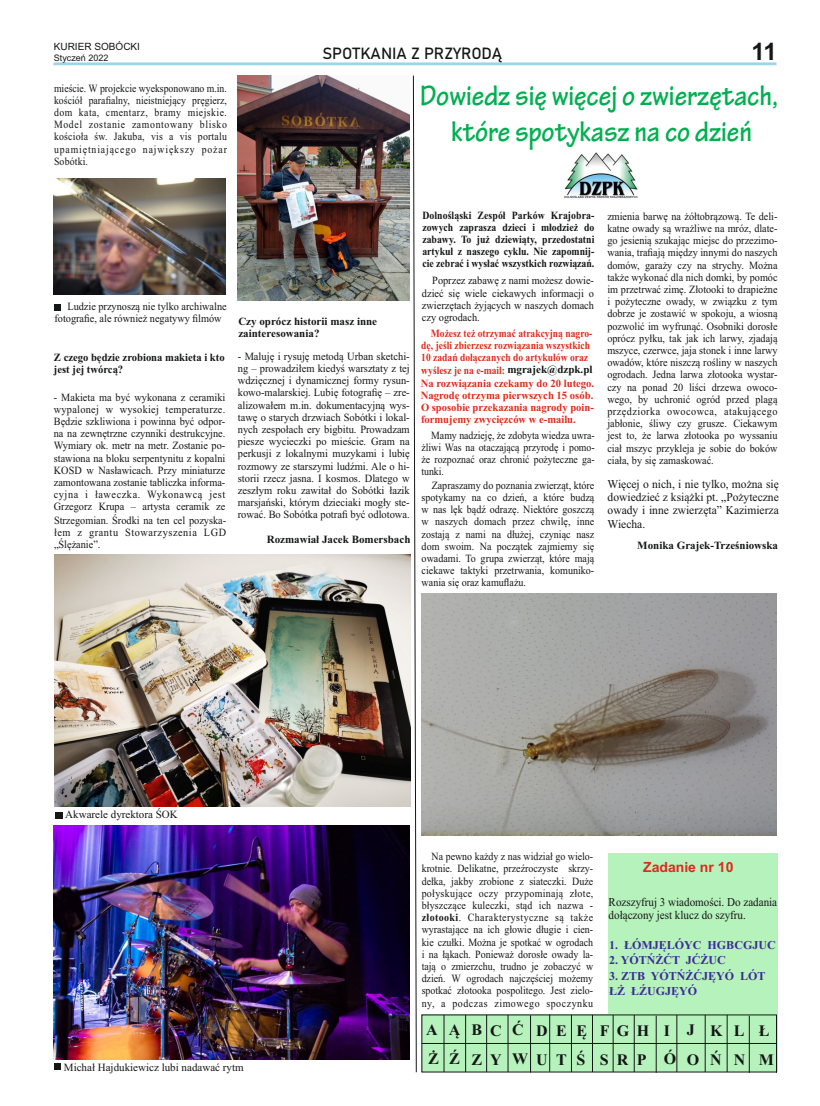
<style>
.page{position:relative;width:820px;height:1106px;background:#fff}
.page>*{position:absolute;margin:0;border:0;box-sizing:border-box;transform-origin:0 0}
.t1{font:700 30px/36.4px "Tekton Pro";color:#00b050;text-align:center;scale:.89 1}
.t2{font:700 24px "Arial";color:#151616}
.t3{font:700 16px/28.9px "Times New Roman";color:#151616}
.t4{font:16px "Bahnschrift";color:#151616}
.t5{font:700 14px "Arial";color:#dd2b1c}
.t6{font:12px/13.3px "Times New Roman";color:#151616;text-align:justify;scale:.96 1}
.t7{font:700 12px/15.5px "Times New Roman";color:#3c2b99}
.t8{font:12px/13.3px "Times New Roman";color:#151616;scale:.92 1}
.t9{font:11px/12.2px "Times New Roman";color:#151616;text-align:justify;scale:.93 1}
.t10{font:11px/12.2px "Times New Roman";color:#151616;text-align:justify;scale:.95 1}
.t11{font:11px/12.2px "Times New Roman";color:#151616;text-align:justify;scale:.9 1}
.t12{font:11px/12.2px "Times New Roman";color:#151616;text-align:justify;scale:.89 1}
.t13{font:11px/12.2px "Times New Roman";color:#151616;text-align:justify;scale:.91 1}
.t14{font:700 11px/12.2px "Times New Roman";color:#151616;text-align:justify;scale:.89 1}
.t15{font:700 11px/12.2px "Times New Roman";color:#dd2b1c;scale:.87 1}
.t16{font:11px/12.2px "Times New Roman";color:#151616;text-align:justify;scale:.94 1}
.t17{font:700 11px/12.2px "Times New Roman";color:#151616}
.t18{font:700 11px/12.2px "Times New Roman";color:#dd2b1c}
.t19{font:700 11px/12.2px "Times New Roman";color:#dd2b1c;scale:.96 1}
.t20{font:11px "Times New Roman";color:#151616}
.t21{font:700 11px/12.2px "Times New Roman";color:#151616;scale:.96 1}
.t22{font:10px "Arial";color:#151616}
.t23{font:9px "Arial";color:#151616}
.s1{color:#151616}
.s2{font-weight:700}
</style>
<div class="page">
<div style="left:421px;top:1015px;width:356px;height:57px;background:#b6f2bc"></div>
<div style="left:607px;top:853px;width:170px;height:219px;background:#b6f2bc"></div>
<svg style="left:53px;top:62px;width:723px;height:3px"></svg>
<img style="left:564px;top:152px;width:74px;height:47px">
<img style="left:54px;top:179px;width:171px;height:116px">
<div style="left:54px;top:304px;width:7px;height:7px;background:#151616"></div>
<img style="left:238px;top:75px;width:171px;height:225px">
<img style="left:54px;top:825px;width:355px;height:234px">
<svg style="left:412px;top:75px;width:5px;height:998px"></svg>
<img style="left:421px;top:593px;width:355px;height:242px">
<hr style="left:421px;top:1043px;width:355px;height:1px;background:#151616">
<hr style="left:507px;top:1014px;width:1px;height:58px;background:#151616">
<hr style="left:530px;top:1015px;width:1px;height:57px;background:#151616">
<hr style="left:549px;top:1014px;width:1px;height:57px;background:#151616">
<hr style="left:633px;top:1014px;width:1px;height:58px;background:#151616">
<hr style="left:775px;top:1015px;width:1px;height:57px;background:#151616">
<hr style="left:748px;top:1015px;width:1px;height:57px;background:#151616">
<hr style="left:704px;top:1014px;width:1px;height:58px;background:#151616">
<hr style="left:676px;top:1014px;width:1px;height:58px;background:#151616">
<hr style="left:443px;top:1014px;width:1px;height:58px;background:#151616">
<hr style="left:465px;top:1014px;width:1px;height:58px;background:#151616">
<hr style="left:486px;top:1014px;width:1px;height:58px;background:#151616">
<hr style="left:570px;top:1014px;width:1px;height:58px;background:#151616">
<hr style="left:591px;top:1014px;width:1px;height:58px;background:#151616">
<hr style="left:612px;top:1014px;width:1px;height:58px;background:#151616">
<hr style="left:655px;top:1015px;width:1px;height:57px;background:#151616">
<hr style="left:726px;top:1014px;width:1px;height:58px;background:#151616">
<svg style="left:54px;top:1063px;width:6px;height:6px"></svg>
<img style="left:54px;top:555px;width:356px;height:251px">
<div style="left:55px;top:811px;width:7px;height:7px;background:#151616"></div>
<p class="t22" style="left:54px;top:42px;width:88px">KURIER SOBÓCKI</p>
<p class="t23" style="left:54px;top:54px;width:56px">Styczeń 2022</p>
<h3 class="t4" style="left:322px;top:46px;width:181px">SPOTKANIA Z PRZYRODĄ</h3>
<h1 class="t1" style="left:420px;top:81px;width:403px">Dowiedz się więcej o zwierzętach, które spotykasz na co dzień</h1>
<h2 class="t2" style="left:751px;top:42px;width:27px">11</h2>
<p class="t12" style="left:54px;top:83px;width:196px">mieście. W projekcie wyeksponowano m.in. kościół parafialny, nieistniejący pręgierz, dom kata, cmentarz, bramy miejskie.<br>Model zostanie zamontowany blisko kościoła św. Jakuba, vis a vis portalu upamiętniającego największy pożar Sobótki.</p>
<p class="t9" style="left:54px;top:301px;width:187px;text-indent:13px">Ludzie przynoszą nie tylko archiwalne fotografie, ale również negatywy filmów</p>
<p class="t21" style="left:54px;top:352px;width:179px">Z czego będzie zrobiona makieta i kto jest jej twórcą?</p>
<p class="t9" style="left:54px;top:392px;width:186px">- Makieta ma być wykonana z ceramiki wypalonej w wysokiej temperaturze.<br>Będzie szkliwiona i powinna być odpor&shy;na na zewnętrzne czynniki destrukcyjne.<br>Wymiary ok. metr na metr. Zostanie po&shy;stawiona na bloku serpentynitu z kopalni KOSD w Nasławicach. Przy miniaturze zamontowana zostanie tabliczka informa&shy;cyjna i ławeczka. Wykonawcą jest Grzegorz Krupa – artysta ceramik ze</p>
<p class="t9" style="left:54px;top:515px;width:186px">Strzegomian. Środki na ten cel pozyska&shy;łem z grantu Stowarzyszenia LGD „Ślężanie”.</p>
<p class="t17" style="left:238px;top:316px;width:140px">Czy oprócz historii masz inne zainteresowania?</p>
<p class="t10" style="left:238px;top:351px;width:182px">- Maluję i rysuję metodą Urban sketchi&shy;ng – prowadziłem kiedyś warsztaty z tej wdzięcznej i dynamicznej formy rysun&shy;kowo-malarskiej. Lubię fotografię – zre&shy;alizowałem m.in. dokumentacyjną wys&shy;tawę o starych drzwiach Sobótki i lokal&shy;nych zespołach ery bigbitu. Prowadzam piesze wycieczki po mieście. Gram na perkusji z lokalnymi muzykami i lubię rozmowy ze starszymi ludźmi. Ale o hi&shy;storii rzecz jasna. I kosmos. Dlatego w zeszłym roku zawitał do Sobótki łazik marsjański, którym dzieciaki mogły ste&shy;rować. Bo Sobótka potrafi być odlotowa.</p>
<p class="t17" style="left:266px;top:534px;width:145px">Rozmawiał Jacek Bomersbach</p>
<p class="t14" style="left:422px;top:210px;width:195px">Dolnośląski Zespół Parków Krajobra&shy;zowych zaprasza dzieci i młodzież do zabawy. To już dziewiąty, przedostatni artykuł z naszego cyklu. Nie zapomnij&shy;cie zebrać i wysłać wszystkich rozwiązań.</p>
<p class="t16" style="left:422px;top:276px;width:184px;text-indent:10px">Poprzez zabawę z nami możesz dowie&shy;dzieć się wiele ciekawych informacji o zwierzętach żyjących w naszych domach czy ogrodach.</p>
<p class="t15" style="left:421px;top:328px;width:198px;text-indent:10px">Możesz też otrzymać atrakcyjną nagro&shy;dę, jeśli zbierzesz rozwiązania wszystkich 10 zadań dołączanych do artykułów oraz wyślesz je na e-mail: <span class="s1">mgrajek@dzpk.pl</span></p>
<p class="t18" style="left:420px;top:378px;width:175px">Na rozwiązania czekamy do 20 lutego.<br>Nagrodę otrzyma pierwszych 15 osób.</p>
<p class="t19" style="left:421px;top:402px;width:181px">O sposobie przekazania nagrody poin&shy;formujemy zwycięzców w e-mailu.</p>
<p class="t12" style="left:421px;top:430px;width:196px;text-indent:10px">Mamy nadzieję, że zdobyta wiedza uwra&shy;żliwi Was na otaczającą przyrodę i pomo&shy;że rozpoznać oraz chronić pożyteczne ga&shy;tunki.</p>
<p class="t13" style="left:421px;top:480px;width:191px;text-indent:10px">Zapraszamy do poznania zwierząt, które spotykamy na co dzień, a które budzą w nas lęk bądź odrazę. Niektóre goszczą w naszych domach przez chwilę, inne zostają z nami na dłużej, czyniąc nasz dom swoim. Na początek zajmiemy się owadami. To grupa zwierząt, które mają ciekawe taktyki przetrwania, komuniko&shy;wania się oraz kamuflażu.</p>
<p class="t9" style="left:607px;top:211px;width:184px">zmienia barwę na żółtobrązową. Te deli&shy;katne owady są wrażliwe na mróz, dlate&shy;go jesienią szukając miejsc do przezimo&shy;wania, trafiają między innymi do naszych domów, garaży czy na strychy. Można także wykonać dla nich domki, by pomóc im przetrwać zimę. Złotooki to drapieżne i pożyteczne owady, w związku z tym dobrze je zostawić w spokoju, a wiosną pozwolić im wyfrunąć. Osobniki dorosłe oprócz pyłku, tak jak ich larwy, zjadają mszyce, czerwce, jaja stonek i inne larwy owadów, które niszczą rośliny w naszych ogrodach. Jedna larwa złotooka wystar&shy;czy na ponad 20 liści drzewa owoco&shy;wego, by uchronić ogród przed plagą przędziorka owocowca, atakującego jabłonie, śliwy czy grusze. Ciekawym jest to, że larwa złotooka po wyssaniu ciał mszyc przykleja je sobie do boków ciała, by się zamaskować.</p>
<p class="t6" style="left:607px;top:478px;width:180px">Więcej o nich, i nie tylko, można się dowiedzieć z książki pt. „Pożyteczne owady i inne zwierzęta” Kazimierza Wiecha.</p>
<p class="t17" style="left:637px;top:540px;width:142px">Monika Grajek-Trześniowska</p>
<p class="t20" style="left:65px;top:810px;width:114px">Akwarele dyrektora ŚOK</p>
<p class="t20" style="left:64px;top:1063px;width:181px">Michał Hajdukiewicz lubi nadawać rytm</p>
<p class="t11" style="left:421px;top:851px;width:192px;text-indent:10px">Na pewno każdy z nas widział go wielo&shy;krotnie. Delikatne, przeźroczyste skrzy&shy;dełka, jakby zrobione z siateczki. Duże połyskujące oczy przypominają złote, błyszczące kuleczki, stąd ich nazwa - <span class="s2">złotooki</span>. Charakterystyczne są także wyrastające na ich głowie długie i cien&shy;kie czułki. Można je spotkać w ogrodach i na łąkach. Ponieważ dorosłe owady la&shy;tają o zmierzchu, trudno je zobaczyć w dzień. W ogrodach najczęściej możemy spotkać złotooka pospolitego. Jest zielo&shy;ny, a podczas zimowego spoczynku</p>
<p class="t5" style="left:643px;top:862px;width:92px">Zadanie nr 10</p>
<p class="t8" style="left:608px;top:896px;width:185px">Rozszyfruj 3 wiadomości. Do zadania dołączony jest klucz do szyfru.</p>
<p class="t7" style="left:609px;top:938px;width:168px">1. ŁÓMJĘLÓYC HGBCGJUC</p>
<p class="t7" style="left:609px;top:953px;width:118px">2. YÓTŃŻĆT JĆŻUC</p>
<p class="t7" style="left:609px;top:969px;width:158px">3. ZTB YÓTŃŻĆJĘYÓ LÓT<br>ŁŻ ŁŹUGJĘYÓ</p>
<h3 class="t3" style="left:426px;top:1017px;width:14px;line-height:28.3px">A<br>Ż</h3>
<h3 class="t3" style="left:449px;top:1016px;width:13px">Ą<br>Ź</h3>
<h3 class="t3" style="left:471px;top:1016px;width:12px;line-height:29.8px">B<br>Z</h3>
<h3 class="t3" style="left:490px;top:1017px;width:13px;line-height:29.6px">C<br>Y</h3>
<h3 class="t3" style="left:512px;top:1016px;width:17px;line-height:29.2px">Ć<br>W</h3>
<h3 class="t3" style="left:536px;top:1017px;width:13px">D<br>U</h3>
<h3 class="t3" style="left:556px;top:1017px;width:12px">E<br>T</h3>
<h3 class="t3" style="left:576px;top:1017px;width:12px;line-height:29.4px">Ę<br>Ś</h3>
<h3 class="t3" style="left:599px;top:1017px;width:31px">F G<br>S</h3>
<h3 class="t3" style="left:616px;top:1046px;width:13px">R</h3>
<h3 class="t3" style="left:636px;top:1017px;width:14px">H<br>P</h3>
<h3 class="t3" style="left:663px;top:1017px;width:14px">I<br>Ó</h3>
<h3 class="t3" style="left:686px;top:1016px;width:14px;line-height:29.6px">J<br>O</h3>
<h3 class="t3" style="left:710px;top:1017px;width:14px">K<br>Ń</h3>
<h3 class="t3" style="left:733px;top:1017px;width:13px">L<br>N</h3>
<h3 class="t3" style="left:758px;top:1017px;width:17px">Ł<br>M</h3>
</div>
